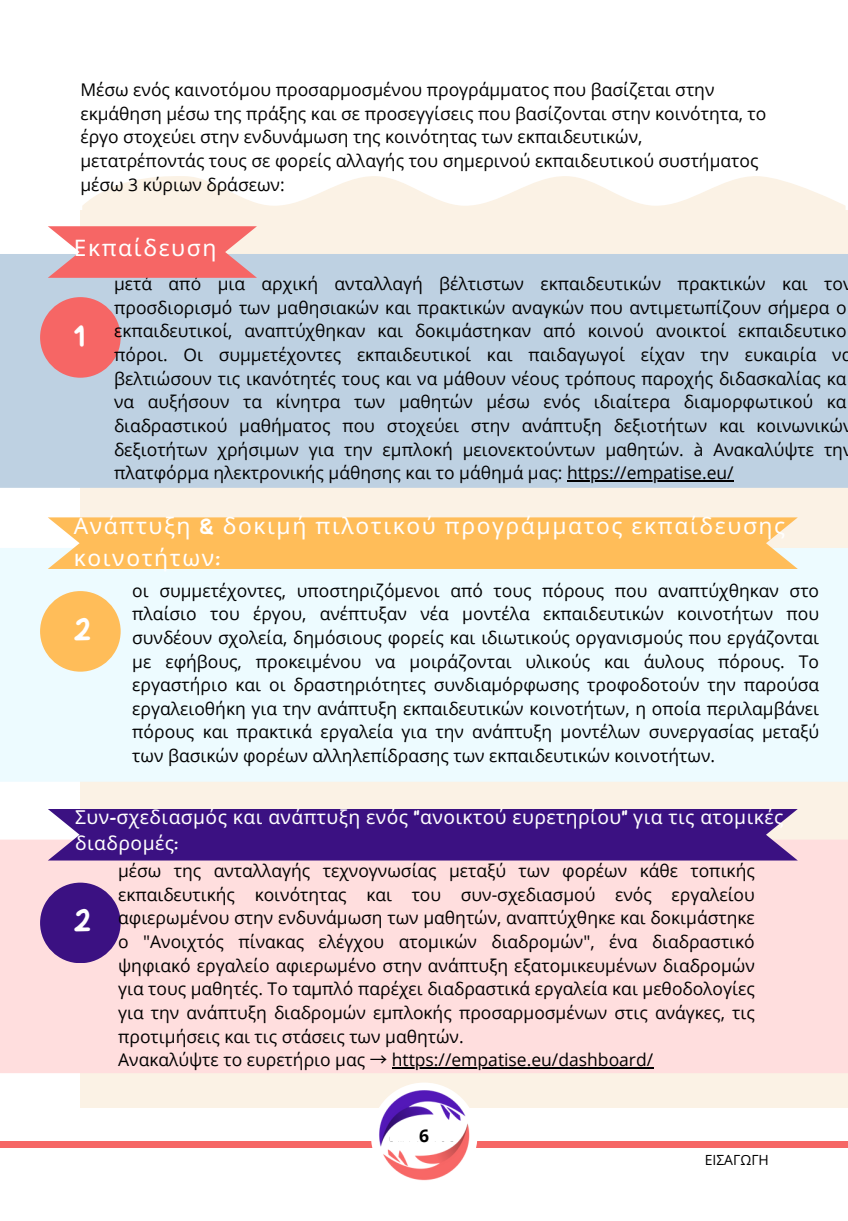
<style>
.page{position:relative;width:848px;height:1221px;background:#fff}
.page>*{position:absolute;margin:0;border:0;box-sizing:border-box;transform-origin:0 0}
.t1{font:35px "Handyman";color:#fff}
.t2{font:22.75px/31.5px "Noto Sans";letter-spacing:.07em;color:#fff}
.t3{font:19.25px/26.2px "Noto Sans";letter-spacing:.02em;color:#fff}
.t4{font:17.5px/23.6px "Open Sans";color:#000}
.t5{font:700 17.5px "Open Sans";color:#000}
.t6{font:14px "Open Sans";color:#000}
.s1{font-family:"Handyman"}
.s2{font-family:"Noto Sans CJ Ksc"}
</style>
<div class="page">
<div style="left:80px;top:210px;width:768px;height:897px;background:#fbf2e5"></div>
<svg style="left:82px;top:176px;width:763px;height:34px;fill:#fbf2e5"></svg>
<div style="left:0;top:1141px;width:848px;height:7px;background:#f66665"></div>
<div style="left:371px;top:1082px;width:106px;height:107px;background:#fff;border-radius:50%"></div>
<img style="left:378px;top:1090px;width:92px;height:91px">
<div style="left:390px;top:1131px;width:64px;height:10px;background:#fff"></div>
<div style="left:0;top:254px;width:848px;height:234px;background:#bed1e2"></div>
<div style="left:0;top:548px;width:848px;height:234px;background:#edfbff"></div>
<div style="left:0;top:839px;width:848px;height:234px;background:#ffdede"></div>
<div style="left:40px;top:297px;width:81px;height:81px;background:#f66665;border-radius:50%"></div>
<div style="left:40px;top:591px;width:81px;height:80px;background:#ffbd59;border-radius:50%"></div>
<div style="left:40px;top:882px;width:81px;height:81px;background:#3b1182;border-radius:50%"></div>
<hr style="left:567px;top:480px;width:167px;height:2px;background:#000">
<hr style="left:392px;top:1067px;width:261px;height:2px;background:#000">
<svg style="left:48px;top:226px;width:209px;height:52px;background:#f27a7a"></svg>
<div style="left:48px;top:517px;width:750px;height:52px;background:#ffbd59"></div>
<div style="left:48px;top:809px;width:750px;height:51px;background:#3b1182"></div>
<p class="t4" style="left:80px;top:77px;width:688px">Μέσω ενός καινοτόμου προσαρμοσμένου προγράμματος που βασίζεται στην εκμάθηση μέσω της πράξης και σε προσεγγίσεις που βασίζονται στην κοινότητα, το έργο στοχεύει στην ενδυνάμωση της κοινότητας των εκπαιδευτικών, μετατρέποντάς τους σε φορείς αλλαγής του σημερινού εκπαιδευτικού συστήματος μέσω 3 κύριων δράσεων:</p>
<h2 class="t2" style="left:74px;top:231px;width:144px">Εκπαίδευση</h2>
<h1 class="t1" style="left:74px;top:318px;width:12px">1</h1>
<p class="t4" style="left:114px;top:271px;width:740px">μετά από μια αρχική ανταλλαγή βέλτιστων εκπαιδευτικών πρακτικών και τον προσδιορισμό των μαθησιακών και πρακτικών αναγκών που αντιμετωπίζουν σήμερα ο εκπαιδευτικοί, αναπτύχθηκαν και δοκιμάστηκαν από κοινού ανοικτοί εκπαιδευτικο πόροι. Οι συμμετέχοντες εκπαιδευτικοί και παιδαγωγοί είχαν την ευκαιρία να βελτιώσουν τις ικανότητές τους και να μάθουν νέους τρόπους παροχής διδασκαλίας κα να αυξήσουν τα κίνητρα των μαθητών μέσω ενός ιδιαίτερα διαμορφωτικού κα διαδραστικού μαθήματος που στοχεύει στην ανάπτυξη δεξιοτήτων και κοινωνικών δεξιοτήτων χρήσιμων για την εμπλοκή μειονεκτούντων μαθητών. à Ανακαλύψτε την πλατφόρμα ηλεκτρονικής μάθησης και το μάθημά μας: https://empatise.eu/</p>
<h2 class="t2" style="left:74px;top:509px;width:713px">Ανάπτυξη <span class="s1">&amp;</span> δοκιμή πιλοτικού προγράμματος εκπαίδευσης κοινοτήτων<span class="s1">:</span></h2>
<h1 class="t1" style="left:74px;top:612px;width:19px">2</h1>
<p class="t4" style="left:132px;top:578px;width:688px;text-align:justify">οι συμμετέχοντες, υποστηριζόμενοι από τους πόρους που αναπτύχθηκαν στο πλαίσιο του έργου, ανέπτυξαν νέα μοντέλα εκπαιδευτικών κοινοτήτων που συνδέουν σχολεία, δημόσιους φορείς και ιδιωτικούς οργανισμούς που εργάζονται με εφήβους, προκειμένου να μοιράζονται υλικούς και άυλους πόρους. Το εργαστήριο και οι δραστηριότητες συνδιαμόρφωσης τροφοδοτούν την παρούσα εργαλειοθήκη για την ανάπτυξη εκπαιδευτικών κοινοτήτων, η οποία περιλαμβάνει πόρους και πρακτικά εργαλεία για την ανάπτυξη μοντέλων συνεργασίας μεταξύ των βασικών φορέων αλληλεπίδρασης των εκπαιδευτικών κοινοτήτων.</p>
<p class="t3" style="left:75px;top:803px;width:710px">Συν<span class="s1">-</span>σχεδιασμός και ανάπτυξη ενός <span class="s1">"</span>ανοικτού ευρετηρίου<span class="s1">"</span> για τις ατομικές διαδρομές<span class="s1">:</span></p>
<h1 class="t1" style="left:74px;top:903px;width:19px">2</h1>
<p class="t4" style="left:118px;top:858px;width:638px">μέσω της ανταλλαγής τεχνογνωσίας μεταξύ των φορέων κάθε τοπικής εκπαιδευτικής κοινότητας και του συν-σχεδιασμού ενός εργαλείου αφιερωμένου στην ενδυνάμωση των μαθητών, αναπτύχθηκε και δοκιμάστηκε ο "Ανοιχτός πίνακας ελέγχου ατομικών διαδρομών", ένα διαδραστικό ψηφιακό εργαλείο αφιερωμένο στην ανάπτυξη εξατομικευμένων διαδρομών για τους μαθητές. Το ταμπλό παρέχει διαδραστικά εργαλεία και μεθοδολογίες για την ανάπτυξη διαδρομών εμπλοκής προσαρμοσμένων στις ανάγκες, τις προτιμήσεις και τις στάσεις των μαθητών.<br>Ανακαλύψτε το ευρετήριο μας <span class="s2">→</span> https://empatise.eu/dashboard/</p>
<p class="t5" style="left:419px;top:1123px;width:11px">6</p>
<p class="t6" style="left:705px;top:1150px;width:66px">ΕΙΣΑΓΩΓΗ</p>
</div>
